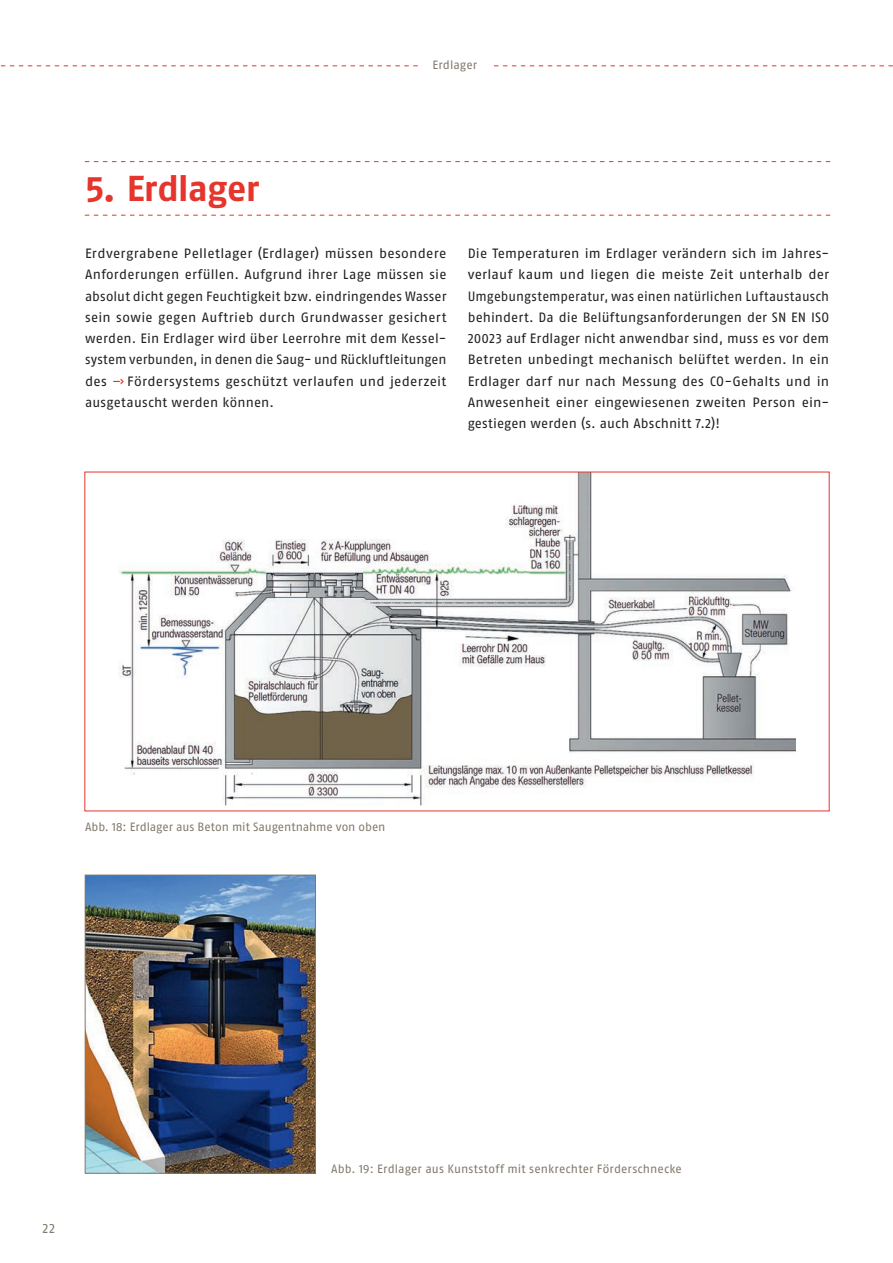
<style>
.page{position:relative;width:893px;height:1263px;background:#fff}
.page>*{position:absolute;margin:0;border:0;box-sizing:border-box;transform-origin:0 0}
.Kapitelüberschrift_Inhaltsverzeichnis{font:700 36px "Fago No Lf";letter-spacing:-.015em;color:#e5352c}
.Copy_neu{font:13.5px/21.3px "Fago No Lf";letter-spacing:.015em;color:#231f20;text-align:justify}
.t1{font:13.5px "Fago No Lf";color:#817a6b}
.Copy_neu-2{font:12px "Fago No Lf";letter-spacing:.005em;color:#817a6b}
.Fließ{font:12px "Fago No Lf";letter-spacing:.005em;color:#817a6b}
.s1{color:#e5352c}
</style>
<div class="page">
<svg style="left:0;top:65px;width:893px;height:1px"></svg>
<img style="left:87px;top:877px;width:227px;height:294px">
<div style="left:85px;top:875px;width:231px;height:298px;border:1px solid #817a6b"></div>
<img style="left:119px;top:474px;width:676px;height:332px">
<svg style="left:85px;top:215px;width:745px;height:1px"></svg>
<svg style="left:85px;top:161px;width:745px;height:1px"></svg>
<div style="left:419px;top:60px;width:71px;height:22px;background:#fff"></div>
<p class="Fließ" style="left:432px;top:58px;width:46px">Erdlager</p>
<p class="Kapitelüberschrift_Inhaltsverzeichnis" style="left:85px;top:168px;width:176px">5. Erdlager</p>
<p class="Copy_neu" style="left:85px;top:243px;width:363px">Erdvergrabene Pelletlager (Erdlager) müssen besondere Anforderungen erfüllen. Aufgrund ihrer Lage müssen sie absolut dicht gegen Feuchtigkeit bzw. eindringendes Wasser sein sowie gegen Auftrieb durch Grundwasser gesichert werden. Ein Erdlager wird über Leerrohre mit dem Kessel&shy;system verbunden, in denen die Saug- und Rückluftleitungen des <span class="s1">–›</span> Fördersystems geschützt verlaufen und jederzeit ausgetauscht werden können.</p>
<p class="Copy_neu" style="left:468px;top:243px;width:363px">Die Temperaturen im Erdlager verändern sich im Jahres&shy;verlauf kaum und liegen die meiste Zeit unterhalb der Umgebungstemperatur, was einen natürlichen Luftaustausch behindert. Da die Belüftungsanforderungen der SN EN ISO 20023 auf Erdlager nicht anwendbar sind, muss es vor dem Betreten unbedingt mechanisch belüftet werden. In ein Erdlager darf nur nach Messung des CO-Gehalts und in Anwesenheit einer eingewiesenen zweiten Person ein&shy;gestiegen werden (s. auch Abschnitt 7.2)!</p>
<p class="Copy_neu-2" style="left:85px;top:820px;width:302px">Abb. 18: Erdlager aus Beton mit Saugentnahme von oben</p>
<p class="t1" style="left:43px;top:1221px;width:14px">22</p>
<p class="Copy_neu-2" style="left:331px;top:1161px;width:352px">Abb. 19: Erdlager aus Kunststoff mit senkrechter Förderschnecke</p>
</div>
